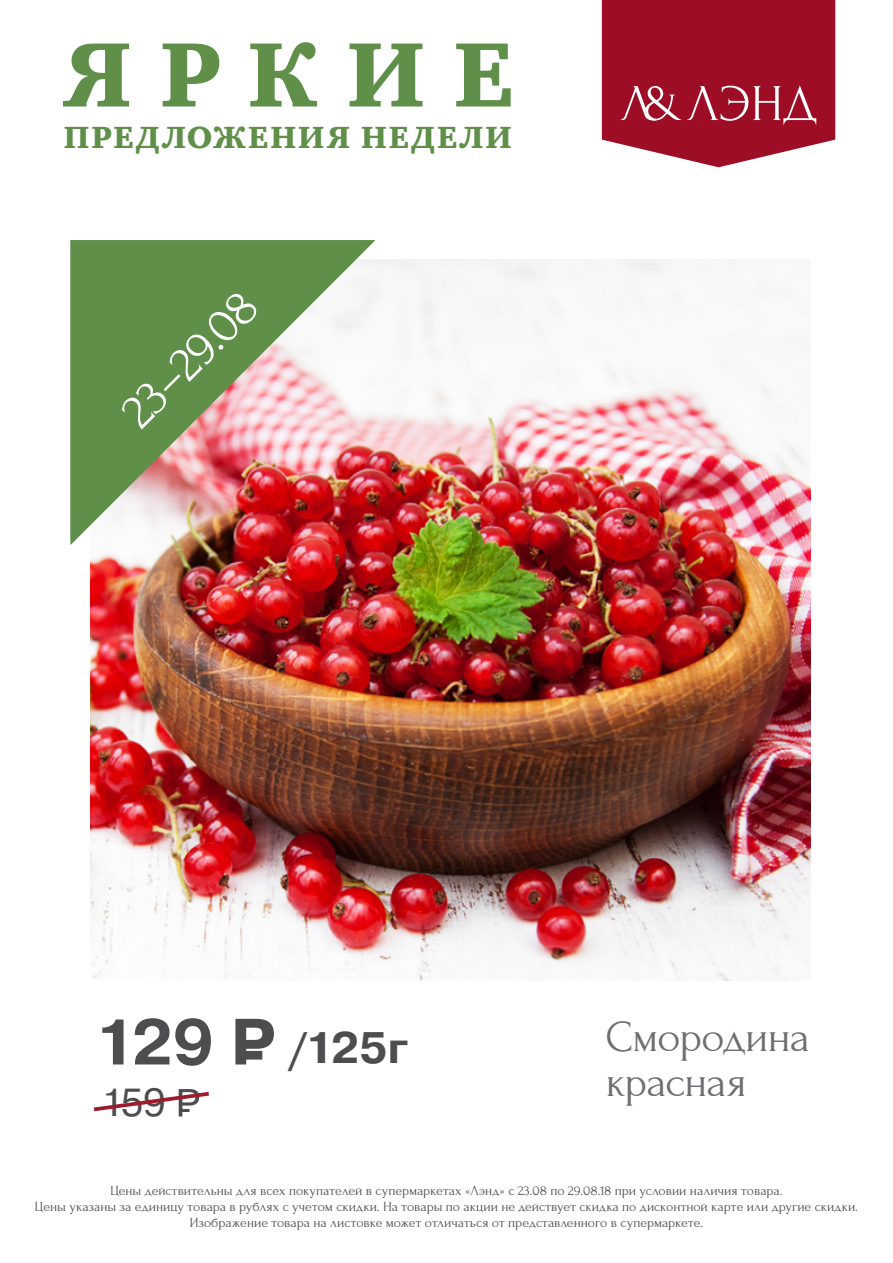
<style>
.page{position:relative;width:893px;height:1263px;background:#fff}
.page>*{position:absolute;margin:0;border:0;box-sizing:border-box;transform-origin:0 0}
.t1{font:93.75px "Charter Black C";letter-spacing:.3em;color:#5f8f49}
.t2{font:50.7px "Forum";color:#fff}
.t3{font:44.4px/45px "Forum";letter-spacing:-.02em;color:#6d6e71}
.t4{font:700 44.1px "Pragmatica";color:#4d4d4f}
.t5{font:39px "Pragmatica";color:#4d4d4f}
.t6{font:31.5px "Charter Black C";letter-spacing:.065em;color:#5f8f49}
.t7{font:13.8px/15.8px "Forum";color:#4d4d4f;text-align:center}
.s1{font-size:64.2px}
</style>
<div class="page">
<img style="left:90px;top:260px;width:721px;height:720px">
<img style="left:71px;top:240px;width:304px;height:305px">
<svg style="left:235px;top:1019px;width:39px;height:45px"></svg>
<svg style="left:93px;top:1089px;width:116px;height:27px"></svg>
<svg style="left:602px;top:0;width:233px;height:167px;background:#a9293f"></svg>
<h1 class="t1" style="left:63px;top:22px;width:452px">ЯРКИЕ</h1>
<h3 class="t6" style="left:64px;top:120px;width:450px">ПРЕДЛОЖЕНИЯ НЕДЕЛИ</h3>
<h2 class="t2" style="left:110px;top:400px;width:172px;rotate:-45deg">23–29.08</h2>
<h3 class="t4" style="left:95px;top:1019px;width:315px"><span class="s1">129</span> /125г</h3>
<h3 class="t5" style="left:101px;top:1079px;width:66px">159</h3>
<h3 class="t3" style="left:606px;top:1015px;width:206px">Смородина красная</h3>
<p class="t7" style="left:35px;top:1183px;width:825px">Цены действительны для всех покупателей в супермаркетах «Лэнд» с 23.08 по 29.08.18 при условии наличия товара.<br>Цены указаны за единицу товара в рублях с учетом скидки. На товары по акции не действует скидка по дисконтной карте или другие скидки.<br>Изображение товара на листовке может отличаться от представленного в супермаркете.</p>
</div>
